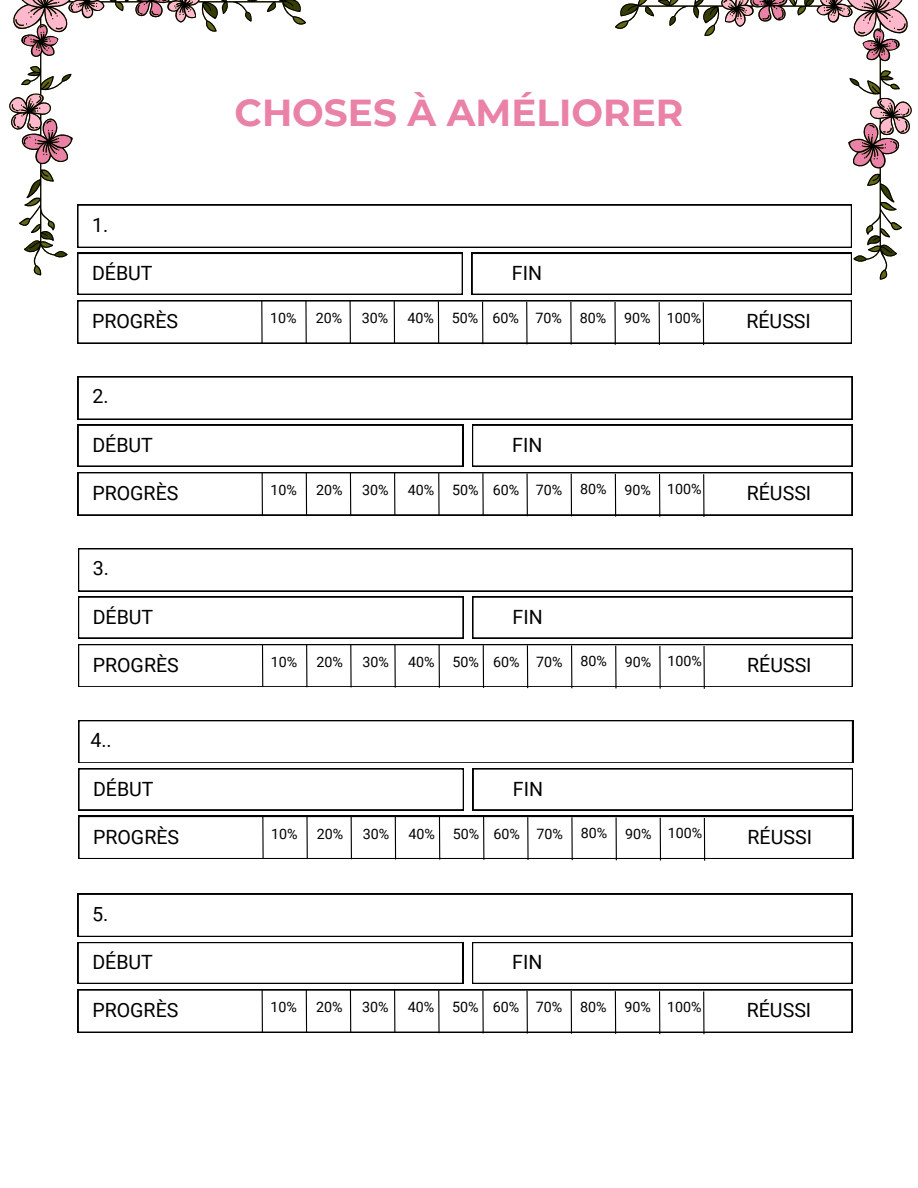
<style>
.page{position:relative;width:918px;height:1188px;background:#fff}
.page>*{position:absolute;margin:0;border:0;box-sizing:border-box;transform-origin:0 0}
.t1{font:700 37.5px "Montserrat";color:#ea81a7}
.t2{font:19.65px "Roboto";color:#000}
.t3{font:14.25px "Roboto";color:#000}
</style>
<div class="page">
<svg style="left:306px;top:205px;width:309px;height:42px"></svg>
<div style="left:77px;top:300px;width:775px;height:44px;background:#000"></div>
<svg style="left:77px;top:253px;width:775px;height:90px"></svg>
<hr style="left:261px;top:301px;width:2px;height:42px;background:#000">
<hr style="left:305px;top:301px;width:2px;height:43px;background:#000">
<hr style="left:350px;top:301px;width:1px;height:43px;background:#000">
<hr style="left:394px;top:301px;width:1px;height:43px;background:#000">
<hr style="left:438px;top:301px;width:1px;height:43px;background:#000">
<hr style="left:482px;top:301px;width:1px;height:43px;background:#000">
<hr style="left:526px;top:302px;width:2px;height:42px;background:#000">
<hr style="left:570px;top:302px;width:2px;height:43px;background:#000">
<hr style="left:614px;top:302px;width:2px;height:43px;background:#000">
<hr style="left:659px;top:302px;width:1px;height:43px;background:#000">
<hr style="left:703px;top:302px;width:1px;height:43px;background:#000">
<div style="left:78px;top:377px;width:774px;height:43px;background:#000"></div>
<div style="left:78px;top:377px;width:774px;height:42px;background:#fff"></div>
<div style="left:78px;top:425px;width:385px;height:42px;background:#000"></div>
<div style="left:78px;top:425px;width:384px;height:41px;background:#fff"></div>
<div style="left:472px;top:425px;width:380px;height:42px;background:#000"></div>
<div style="left:473px;top:425px;width:379px;height:41px;background:#fff"></div>
<svg style="left:78px;top:472px;width:774px;height:43px"></svg>
<hr style="left:262px;top:472px;width:1px;height:43px;background:#000">
<hr style="left:306px;top:473px;width:1px;height:42px;background:#000">
<hr style="left:350px;top:473px;width:1px;height:43px;background:#000">
<hr style="left:394px;top:473px;width:1px;height:43px;background:#000">
<hr style="left:438px;top:473px;width:2px;height:43px;background:#000">
<hr style="left:482px;top:473px;width:2px;height:43px;background:#000">
<hr style="left:527px;top:474px;width:1px;height:42px;background:#000">
<hr style="left:571px;top:474px;width:1px;height:42px;background:#000">
<hr style="left:615px;top:474px;width:1px;height:43px;background:#000">
<hr style="left:659px;top:474px;width:1px;height:43px;background:#000">
<hr style="left:703px;top:474px;width:2px;height:43px;background:#000">
<svg style="left:78px;top:548px;width:775px;height:43px"></svg>
<svg style="left:78px;top:597px;width:385px;height:41px"></svg>
<svg style="left:472px;top:597px;width:381px;height:41px"></svg>
<svg style="left:78px;top:644px;width:775px;height:43px"></svg>
<hr style="left:262px;top:644px;width:1px;height:43px;background:#000">
<hr style="left:306px;top:644px;width:1px;height:43px;background:#000">
<hr style="left:350px;top:645px;width:2px;height:42px;background:#000">
<hr style="left:394px;top:645px;width:2px;height:43px;background:#000">
<hr style="left:439px;top:645px;width:1px;height:43px;background:#000">
<hr style="left:483px;top:645px;width:1px;height:43px;background:#000">
<hr style="left:527px;top:645px;width:1px;height:43px;background:#000">
<hr style="left:571px;top:646px;width:1px;height:42px;background:#000">
<hr style="left:615px;top:646px;width:2px;height:42px;background:#000">
<hr style="left:659px;top:646px;width:2px;height:43px;background:#000">
<hr style="left:703px;top:646px;width:2px;height:43px;background:#000">
<svg style="left:78px;top:720px;width:775px;height:90px"></svg>
<svg style="left:78px;top:816px;width:775px;height:43px"></svg>
<hr style="left:262px;top:816px;width:2px;height:43px;background:#000">
<hr style="left:306px;top:816px;width:2px;height:43px;background:#000">
<hr style="left:351px;top:817px;width:1px;height:42px;background:#000">
<hr style="left:395px;top:817px;width:1px;height:42px;background:#000">
<hr style="left:439px;top:817px;width:1px;height:43px;background:#000">
<hr style="left:483px;top:817px;width:1px;height:43px;background:#000">
<hr style="left:527px;top:817px;width:2px;height:43px;background:#000">
<hr style="left:571px;top:817px;width:2px;height:43px;background:#000">
<hr style="left:616px;top:818px;width:1px;height:42px;background:#000">
<hr style="left:660px;top:818px;width:1px;height:42px;background:#000">
<hr style="left:704px;top:818px;width:1px;height:43px;background:#000">
<div style="left:78px;top:990px;width:774px;height:43px;background:#000"></div>
<div style="left:78px;top:990px;width:774px;height:42px;background:#fff"></div>
<hr style="left:262px;top:990px;width:1px;height:42px;background:#000">
<hr style="left:306px;top:990px;width:1px;height:43px;background:#000">
<hr style="left:350px;top:990px;width:1px;height:43px;background:#000">
<hr style="left:394px;top:990px;width:1px;height:43px;background:#000">
<hr style="left:438px;top:990px;width:2px;height:43px;background:#000">
<hr style="left:482px;top:991px;width:2px;height:42px;background:#000">
<hr style="left:527px;top:991px;width:1px;height:43px;background:#000">
<hr style="left:571px;top:991px;width:1px;height:43px;background:#000">
<hr style="left:615px;top:991px;width:1px;height:43px;background:#000">
<hr style="left:659px;top:991px;width:1px;height:43px;background:#000">
<hr style="left:703px;top:992px;width:2px;height:42px;background:#000">
<svg style="left:615px;top:0;width:297px;height:280px"></svg>
<svg style="left:9px;top:0;width:297px;height:275px"></svg>
<svg style="left:78px;top:894px;width:774px;height:90px"></svg>
<h3 class="t2" style="left:92px;top:213px;width:18px">1.</h3>
<p class="t1" style="left:235px;top:90px;width:450px">CHOSES À AMÉLIORER</p>
<p class="t2" style="left:92px;top:262px;width:62px">DÉBUT</p>
<p class="t2" style="left:512px;top:262px;width:32px">FIN</p>
<p class="t2" style="left:92px;top:310px;width:88px">PROGRÈS</p>
<h1 class="t2" style="left:746px;top:310px;width:66px">RÉUSSI</h1>
<h2 class="t3" style="left:270px;top:310px;width:28px">10%</h2>
<h2 class="t3" style="left:316px;top:310px;width:28px">20%</h2>
<h2 class="t3" style="left:362px;top:310px;width:28px">30%</h2>
<p class="t3" style="left:408px;top:310px;width:28px">40%</p>
<p class="t3" style="left:452px;top:310px;width:28px">50%</p>
<p class="t3" style="left:493px;top:310px;width:28px">60%</p>
<p class="t3" style="left:536px;top:310px;width:28px">70%</p>
<p class="t3" style="left:580px;top:309px;width:28px">80%</p>
<p class="t3" style="left:624px;top:310px;width:28px">90%</p>
<p class="t3" style="left:667px;top:309px;width:36px">100%</p>
<h3 class="t2" style="left:92px;top:385px;width:18px">2.</h3>
<p class="t2" style="left:92px;top:434px;width:62px">DÉBUT</p>
<p class="t2" style="left:512px;top:434px;width:32px">FIN</p>
<p class="t2" style="left:92px;top:482px;width:88px">PROGRÈS</p>
<h2 class="t2" style="left:747px;top:482px;width:66px">RÉUSSI</h2>
<h2 class="t3" style="left:270px;top:482px;width:28px">10%</h2>
<h2 class="t3" style="left:316px;top:482px;width:28px">20%</h2>
<h2 class="t3" style="left:362px;top:482px;width:28px">30%</h2>
<p class="t3" style="left:408px;top:482px;width:28px">40%</p>
<p class="t3" style="left:452px;top:482px;width:28px">50%</p>
<p class="t3" style="left:493px;top:482px;width:28px">60%</p>
<p class="t3" style="left:536px;top:482px;width:28px">70%</p>
<p class="t3" style="left:580px;top:481px;width:28px">80%</p>
<p class="t3" style="left:624px;top:482px;width:28px">90%</p>
<p class="t3" style="left:667px;top:481px;width:36px">100%</p>
<h3 class="t2" style="left:93px;top:557px;width:18px">3.</h3>
<p class="t2" style="left:93px;top:605px;width:62px">DÉBUT</p>
<p class="t2" style="left:513px;top:605px;width:32px">FIN</p>
<p class="t2" style="left:93px;top:654px;width:88px">PROGRÈS</p>
<h2 class="t2" style="left:747px;top:654px;width:66px">RÉUSSI</h2>
<h2 class="t3" style="left:271px;top:654px;width:28px">10%</h2>
<h2 class="t3" style="left:317px;top:654px;width:28px">20%</h2>
<h2 class="t3" style="left:362px;top:654px;width:28px">30%</h2>
<p class="t3" style="left:408px;top:654px;width:28px">40%</p>
<p class="t3" style="left:453px;top:654px;width:28px">50%</p>
<p class="t3" style="left:493px;top:654px;width:28px">60%</p>
<p class="t3" style="left:536px;top:654px;width:28px">70%</p>
<p class="t3" style="left:580px;top:653px;width:28px">80%</p>
<p class="t3" style="left:625px;top:654px;width:28px">90%</p>
<p class="t3" style="left:668px;top:653px;width:36px">100%</p>
<h3 class="t2" style="left:90px;top:729px;width:23px">4..</h3>
<p class="t2" style="left:93px;top:777px;width:62px">DÉBUT</p>
<p class="t2" style="left:513px;top:777px;width:32px">FIN</p>
<p class="t2" style="left:93px;top:825px;width:88px">PROGRÈS</p>
<h2 class="t2" style="left:747px;top:825px;width:66px">RÉUSSI</h2>
<h2 class="t3" style="left:271px;top:826px;width:28px">10%</h2>
<h2 class="t3" style="left:317px;top:826px;width:28px">20%</h2>
<h2 class="t3" style="left:363px;top:826px;width:28px">30%</h2>
<p class="t3" style="left:409px;top:826px;width:28px">40%</p>
<p class="t3" style="left:453px;top:826px;width:28px">50%</p>
<p class="t3" style="left:494px;top:826px;width:28px">60%</p>
<p class="t3" style="left:537px;top:826px;width:28px">70%</p>
<p class="t3" style="left:581px;top:825px;width:28px">80%</p>
<p class="t3" style="left:625px;top:826px;width:28px">90%</p>
<p class="t3" style="left:668px;top:825px;width:36px">100%</p>
<p class="t2" style="left:92px;top:951px;width:62px">DÉBUT</p>
<p class="t2" style="left:512px;top:951px;width:32px">FIN</p>
<p class="t2" style="left:92px;top:999px;width:88px">PROGRÈS</p>
<h2 class="t2" style="left:747px;top:999px;width:66px">RÉUSSI</h2>
<h2 class="t3" style="left:270px;top:999px;width:28px">10%</h2>
<h2 class="t3" style="left:316px;top:999px;width:28px">20%</h2>
<h2 class="t3" style="left:362px;top:999px;width:28px">30%</h2>
<p class="t3" style="left:408px;top:999px;width:28px">40%</p>
<p class="t3" style="left:452px;top:999px;width:28px">50%</p>
<p class="t3" style="left:493px;top:999px;width:28px">60%</p>
<p class="t3" style="left:536px;top:999px;width:28px">70%</p>
<p class="t3" style="left:580px;top:999px;width:28px">80%</p>
<p class="t3" style="left:624px;top:999px;width:28px">90%</p>
<p class="t3" style="left:667px;top:999px;width:36px">100%</p>
</div>
